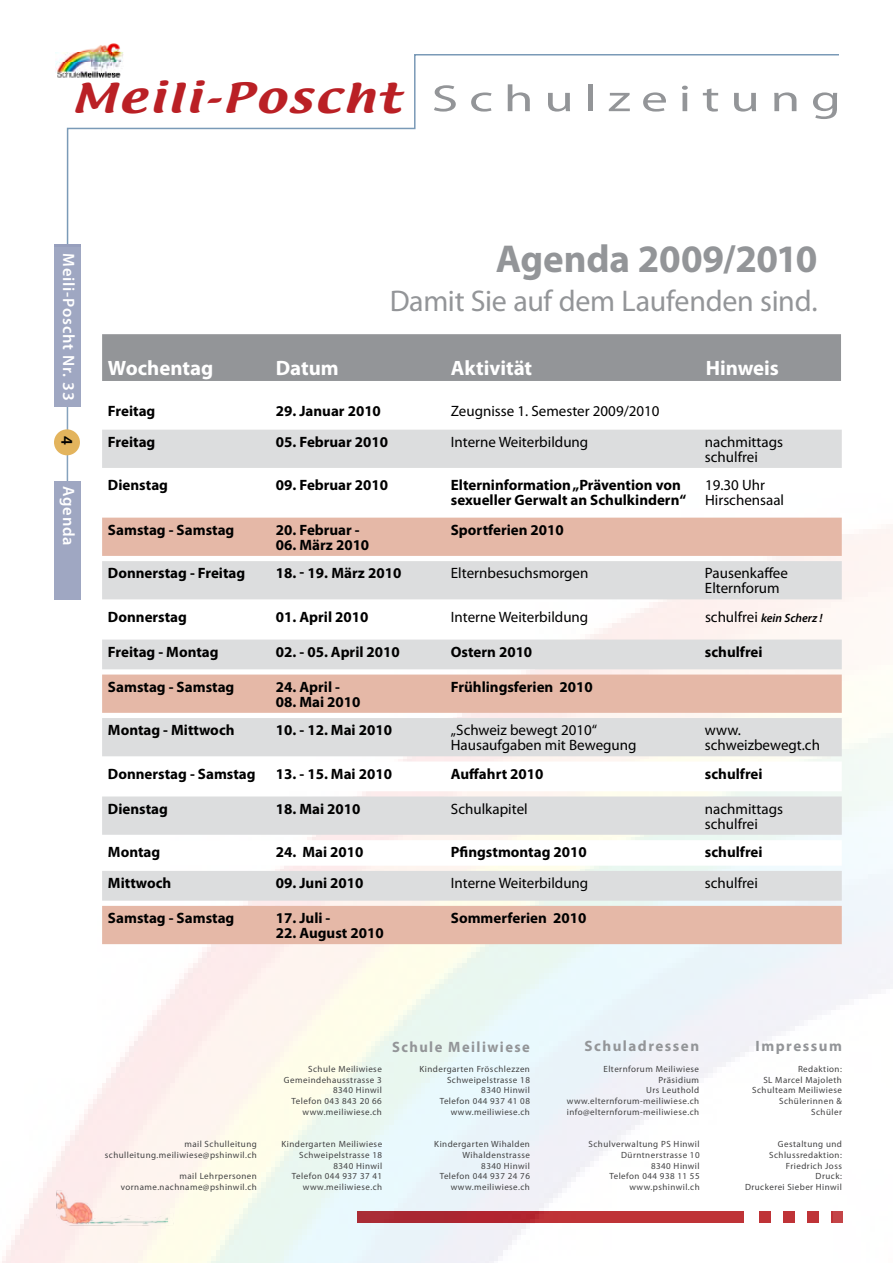
<style>
.page{position:relative;width:893px;height:1263px;background:#fff}
.page>*{position:absolute;margin:0;border:0;box-sizing:border-box;transform-origin:0 0}
.t1{font:700 39px "Myriad Pro";letter-spacing:-.005em;color:#939598}
.t2{font:36.15px "Textile";letter-spacing:.05em;color:#ba2025;scale:1.31 1}
.t3{font:30px "Myriad Pro";letter-spacing:-.01em;color:#939598}
.t4{font:700 20.85px "Myriad Pro";letter-spacing:-.005em;color:#fff}
.t5{font:600 16.5px "Myriad Pro";letter-spacing:.05em;color:#fff}
.t6{font:600 16.5px "Myriad Pro";color:#000}
.t7{font:700 15px/15px "Myriad Pro";color:#000}
.t8{font:15px/15px "Myriad Pro";color:#000}
.t9{font:700 15px "Myriad Pro";letter-spacing:.1em;color:#939598}
.t10{font:italic 600 12px "Myriad Pro";color:#000}
.t11{font:9px/10.8px "Myriad Pro";letter-spacing:.05em;color:#414142;text-align:right}
.s1{font-family:"Myriad Pro";font-size:37.8px;color:#939598}
.s2{font-weight:400;font-style:normal;font-size:15px}
</style>
<div class="page">
<svg style="left:66px;top:54px;width:773px;height:190px"></svg>
<div style="left:54px;top:244px;width:27px;height:162px;background:#9fa7c2"></div>
<img style="left:55px;top:43px;width:68px;height:36px">
<img style="left:2px;top:406px;width:891px;height:857px">
<div style="left:102px;top:334px;width:739px;height:47px;background:#939598"></div>
<div style="left:102px;top:430px;width:740px;height:38px;background:#dcddde"></div>
<svg style="left:102px;top:518px;width:740px;height:81px;background:#e2cdc6"></svg>
<svg style="left:102px;top:640px;width:740px;height:304px"></svg>
<h2 class="t2" style="left:71px;top:73px;width:589px">Meili-Poscht <span class="s1">Schulzeitung</span></h2>
<h3 class="t5" style="left:79px;top:253px;width:149px;rotate:90deg">Meili-Poscht Nr. 33</h3>
<h3 class="t6" style="left:78px;top:436px;width:10px;rotate:90deg">4</h3>
<h3 class="t5" style="left:79px;top:486px;width:61px;rotate:90deg">Agenda</h3>
<h1 class="t1" style="left:496px;top:233px;width:323px">Agenda 2009/2010</h1>
<h3 class="t3" style="left:390px;top:282px;width:429px">Damit Sie auf dem Laufenden sind.</h3>
<h3 class="t4" style="left:108px;top:354px;width:107px">Wochentag</h3>
<h3 class="t4" style="left:276px;top:354px;width:64px">Datum</h3>
<h3 class="t4" style="left:451px;top:354px;width:83px">Aktivität</h3>
<h3 class="t4" style="left:706px;top:354px;width:75px">Hinweis</h3>
<h3 class="t7" style="left:108px;top:403px;width:49px">Freitag</h3>
<h3 class="t7" style="left:276px;top:403px;width:107px">29. Januar 2010</h3>
<h3 class="t8" style="left:451px;top:403px;width:210px">Zeugnisse 1. Semester 2009/2010</h3>
<h3 class="t7" style="left:108px;top:434px;width:49px">Freitag</h3>
<h3 class="t7" style="left:276px;top:434px;width:114px">05. Februar 2010</h3>
<h3 class="t8" style="left:451px;top:434px;width:139px">Interne Weiterbildung</h3>
<h3 class="t8" style="left:705px;top:434px;width:80px">nachmittags schulfrei</h3>
<h3 class="t7" style="left:108px;top:477px;width:62px">Dienstag</h3>
<h3 class="t7" style="left:276px;top:477px;width:114px">09. Februar 2010</h3>
<h3 class="t7" style="left:451px;top:477px;width:237px">Elterninformation „Prävention von sexueller Gerwalt an Schulkindern“</h3>
<h3 class="t8" style="left:705px;top:477px;width:81px">19.30 Uhr<br>Hirschensaal</h3>
<h3 class="t7" style="left:108px;top:522px;width:128px">Samstag - Samstag</h3>
<h3 class="t7" style="left:276px;top:522px;width:85px">20. Februar -</h3>
<h3 class="t7" style="left:276px;top:537px;width:95px">06. März 2010</h3>
<h3 class="t7" style="left:451px;top:522px;width:115px">Sportferien 2010</h3>
<h3 class="t7" style="left:108px;top:565px;width:139px">Donnerstag - Freitag</h3>
<h3 class="t7" style="left:276px;top:565px;width:127px">18. - 19. März 2010</h3>
<h3 class="t8" style="left:451px;top:565px;width:139px">Elternbesuchsmorgen</h3>
<h3 class="t8" style="left:705px;top:565px;width:84px">Pausenkaffee<br>Elternforum</h3>
<h3 class="t7" style="left:108px;top:609px;width:81px">Donnerstag</h3>
<h3 class="t7" style="left:276px;top:609px;width:94px">01. April 2010</h3>
<h3 class="t8" style="left:451px;top:609px;width:139px">Interne Weiterbildung</h3>
<h3 class="t10" style="left:705px;top:610px;width:119px"><span class="s2">schulfrei</span> kein Scherz !</h3>
<h3 class="t7" style="left:108px;top:644px;width:112px">Freitag - Montag</h3>
<h3 class="t7" style="left:276px;top:644px;width:126px">02. - 05. April 2010</h3>
<h3 class="t7" style="left:451px;top:644px;width:83px">Ostern 2010</h3>
<h3 class="t7" style="left:705px;top:644px;width:59px">schulfrei</h3>
<h3 class="t7" style="left:108px;top:679px;width:128px">Samstag - Samstag</h3>
<h3 class="t7" style="left:276px;top:679px;width:66px">24. April -</h3>
<h3 class="t7" style="left:276px;top:694px;width:86px">08. Mai 2010</h3>
<h3 class="t7" style="left:451px;top:679px;width:143px">Frühlingsferien 2010</h3>
<h3 class="t7" style="left:108px;top:722px;width:128px">Montag - Mittwoch</h3>
<h3 class="t7" style="left:276px;top:722px;width:118px">10. - 12. Mai 2010</h3>
<h3 class="t8" style="left:451px;top:722px;width:187px">„Schweiz bewegt 2010“<br>Hausaufgaben mit Bewegung</h3>
<h3 class="t8" style="left:705px;top:722px;width:117px">www. schweizbewegt.ch</h3>
<h3 class="t7" style="left:108px;top:765px;width:149px">Donnerstag - Samstag</h3>
<h3 class="t7" style="left:276px;top:765px;width:118px">13. - 15. Mai 2010</h3>
<h3 class="t7" style="left:451px;top:765px;width:94px">Auffahrt 2010</h3>
<h3 class="t7" style="left:705px;top:765px;width:59px">schulfrei</h3>
<h3 class="t7" style="left:108px;top:800px;width:62px">Dienstag</h3>
<h3 class="t7" style="left:276px;top:800px;width:86px">18. Mai 2010</h3>
<h3 class="t8" style="left:451px;top:801px;width:78px">Schulkapitel</h3>
<h3 class="t8" style="left:705px;top:801px;width:80px">nachmittags schulfrei</h3>
<h3 class="t7" style="left:108px;top:844px;width:54px">Montag</h3>
<h3 class="t7" style="left:276px;top:844px;width:89px">24. Mai 2010</h3>
<h3 class="t7" style="left:451px;top:844px;width:137px">Pfingstmontag 2010</h3>
<h3 class="t7" style="left:705px;top:844px;width:59px">schulfrei</h3>
<h3 class="t7" style="left:108px;top:875px;width:65px">Mittwoch</h3>
<h3 class="t7" style="left:276px;top:875px;width:89px">09. Juni 2010</h3>
<h3 class="t8" style="left:451px;top:875px;width:139px">Interne Weiterbildung</h3>
<h3 class="t8" style="left:705px;top:875px;width:54px">schulfrei</h3>
<h3 class="t7" style="left:108px;top:910px;width:128px">Samstag - Samstag</h3>
<h3 class="t7" style="left:276px;top:910px;width:56px">17. Juli -</h3>
<h3 class="t7" style="left:276px;top:925px;width:109px">22. August 2010</h3>
<h3 class="t7" style="left:451px;top:910px;width:137px">Sommerferien 2010</h3>
<p class="t11" style="left:105px;top:1138px;width:154px">mail Schulleitung schulleitung.meiliwiese@pshinwil.ch</p>
<p class="t11" style="left:121px;top:1171px;width:138px">mail Lehrpersonen vorname.nachname@pshinwil.ch</p>
<p class="t11" style="left:284px;top:1063px;width:99px">Schule Meiliwiese<br>Gemeindehausstrasse 3<br>8340 Hinwil<br>Telefon 043 843 20 66 www.meiliwiese.ch</p>
<p class="t11" style="left:281px;top:1138px;width:102px">Kindergarten Meiliwiese<br>Schweipelstrasse 18<br>8340 Hinwil<br>Telefon 044 937 37 41 www.meiliwiese.ch</p>
<h3 class="t9" style="left:392px;top:1037px;width:139px">Schule Meiliwiese</h3>
<p class="t11" style="left:419px;top:1063px;width:112px">Kindergarten Fröschlezzen<br>Schweipelstrasse 18<br>8340 Hinwil<br>Telefon 044 937 41 08 www.meiliwiese.ch</p>
<p class="t11" style="left:434px;top:1138px;width:97px">Kindergarten Wihalden<br>Wihaldenstrasse<br>8340 Hinwil<br>Telefon 044 937 24 76 www.meiliwiese.ch</p>
<h3 class="t9" style="left:584px;top:1036px;width:116px">Schuladressen</h3>
<h3 class="t9" style="left:756px;top:1036px;width:88px">Impressum</h3>
<p class="t11" style="left:567px;top:1063px;width:134px">Elternforum Meiliwiese<br>Präsidium<br>Urs Leuthold www.elternforum-meiliwiese.ch info@elternforum-meiliwiese.ch</p>
<p class="t11" style="left:752px;top:1063px;width:91px">Redaktion:<br>SL Marcel Majoleth<br>Schulteam Meiliwiese<br>Schülerinnen &amp;<br>Schüler</p>
<p class="t11" style="left:588px;top:1138px;width:113px">Schulverwaltung PS Hinwil<br>Dürntnerstrasse 10<br>8340 Hinwil<br>Telefon 044 938 11 55 www.pshinwil.ch</p>
<p class="t11" style="left:745px;top:1138px;width:98px">Gestaltung und<br>Schlussredaktion:<br>Friedrich Joss<br>Druck:<br>Druckerei Sieber Hinwil</p>
</div>
